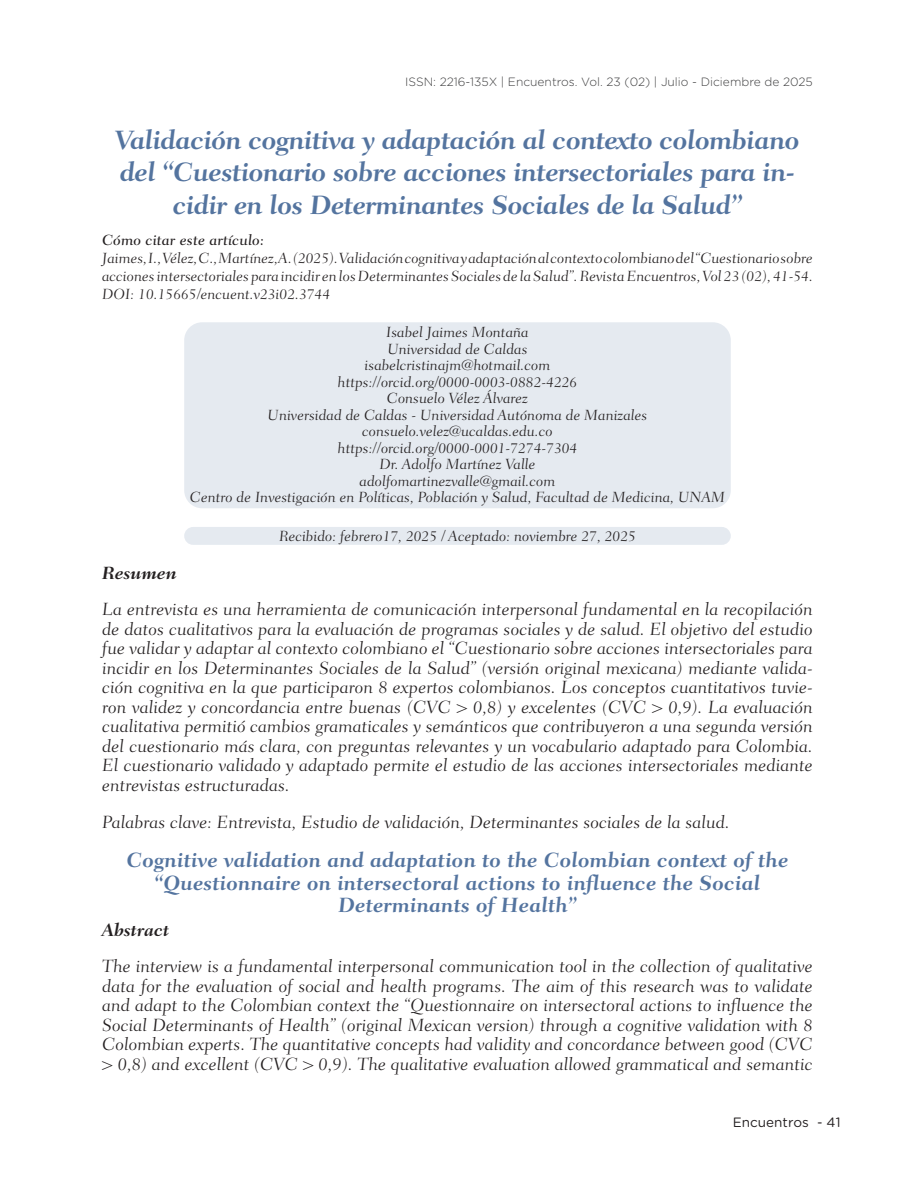
<style>
.page{position:relative;width:915px;height:1191px;background:#fff}
.page>*{position:absolute;margin:0;border:0;box-sizing:border-box;transform-origin:0 0}
.Título_1{font:700 27px/32.4px "Fairfield LT Std Caption";letter-spacing:-.025em;color:#54749f;text-align:center}
.Texto_normal{font:700 21px "Fairfield LT Std Caption";color:#54749f}
.Texto_normal-2{font:300 18px/19.5px "Fairfield LT Std Caption";color:#231f20;text-align:justify}
.Subtítulo_1{font:italic 700 18px "Fairfield LT Std";color:#231f20}
.Autores{font:300 15px "Fairfield LT Std Caption";color:#231f20}
.Cómo_citar{font:300 15px/18px "Fairfield LT Std Caption";color:#231f20}
.Cómo_citar-2{font:15px "Fairfield LT Std Caption Med";color:#231f20}
.t1{font:13.5px "Gotham Rounded";color:#231f20}
.Marcador_derecho{font:300 12px "Gotham Rounded";color:#3e3e3f}
</style>
<div class="page">
<div style="left:184px;top:527px;width:546px;height:18px;background:#e5eaf0;border-radius:9px"></div>
<div style="left:184px;top:322px;width:546px;height:186px;background:#e5eaf0;border-radius:18px"></div>
<p class="Marcador_derecho" style="left:405px;top:74px;width:409px">ISSN: 2216-135X | Encuentros. Vol. 23 (02) | Julio - Diciembre de 2025</p>
<p class="Título_1" style="left:115px;top:124px;width:685px">Validación cognitiva y adaptación al contexto colombiano del “Cuestionario sobre acciones intersectoriales para in&shy;cidir en los Determinantes Sociales de la Salud”</p>
<p class="Cómo_citar-2" style="left:102px;top:232px;width:163px">Cómo citar este artículo:</p>
<p class="Cómo_citar" style="left:102px;top:250px;width:712px">Jaimes, I., Vélez, C., Martínez, A. (2025). Validación cognitiva y adaptación al contexto colombiano del “Cuestionario sobre acciones intersectoriales para incidir en los Determinantes Sociales de la Salud”. Revista Encuentros, Vol 23 (02), 41-54.</p>
<p class="Cómo_citar" style="left:102px;top:286px;width:229px">DOI: 10.15665/encuent.v23i02.3744</p>
<p class="Autores" style="left:386px;top:324px;width:144px">Isabel Jaimes Montaña</p>
<p class="Autores" style="left:387px;top:340px;width:141px">Universidad de Caldas</p>
<p class="Autores" style="left:364px;top:357px;width:187px">isabelcristinajm@hotmail.com</p>
<p class="Autores" style="left:337px;top:373px;width:241px">https://orcid.org/0000-0003-0882-4226</p>
<p class="Autores" style="left:387px;top:390px;width:143px">Consuelo Vélez Álvarez</p>
<p class="Autores" style="left:267px;top:406px;width:381px">Universidad de Caldas - Universidad Autónoma de Manizales</p>
<p class="Autores" style="left:362px;top:423px;width:192px">consuelo.velez@ucaldas.edu.co</p>
<p class="Autores" style="left:337px;top:439px;width:241px">https://orcid.org/0000-0001-7274-7304</p>
<p class="Autores" style="left:379px;top:456px;width:157px">Dr. Adolfo Martínez Valle</p>
<p class="Autores" style="left:359px;top:472px;width:197px">adolfomartinezvalle@gmail.com</p>
<p class="Autores" style="left:190px;top:489px;width:536px">Centro de Investigación en Políticas, Población y Salud, Facultad de Medicina, UNAM</p>
<p class="Autores" style="left:279px;top:528px;width:358px">Recibido: febrero17, 2025 / Aceptado: noviembre 27, 2025</p>
<p class="Subtítulo_1" style="left:102px;top:562px;width:76px">Resumen</p>
<p class="Texto_normal-2" style="left:102px;top:600px;width:712px">La entrevista es una herramienta de comunicación interpersonal fundamental en la recopilación de datos cualitativos para la evaluación de programas sociales y de salud. El objetivo del estudio fue validar y adaptar al contexto colombiano el “Cuestionario sobre acciones intersectoriales para incidir en los Determinantes Sociales de la Salud” (versión original mexicana) mediante valida&shy;ción cognitiva en la que participaron 8 expertos colombianos. Los conceptos cuantitativos tuvie&shy;ron validez y concordancia entre buenas (CVC &gt; 0,8) y excelentes (CVC &gt; 0,9). La evaluación cualitativa permitió cambios gramaticales y semánticos que contribuyeron a una segunda versión del cuestionario más clara, con preguntas relevantes y un vocabulario adaptado para Colombia.<br>El cuestionario validado y adaptado permite el estudio de las acciones intersectoriales mediante entrevistas estructuradas.</p>
<p class="Texto_normal-2" style="left:102px;top:812px;width:629px">Palabras clave: Entrevista, Estudio de validación, Determinantes sociales de la salud.</p>
<p class="Texto_normal" style="left:126px;top:848px;width:663px">Cognitive validation and adaptation to the Colombian context of the</p>
<p class="Texto_normal" style="left:154px;top:870px;width:607px">“Questionnaire on intersectoral actions to influence the Social</p>
<p class="Texto_normal" style="left:338px;top:893px;width:240px">Determinants of Health”</p>
<p class="Subtítulo_1" style="left:102px;top:918px;width:68px">Abstract</p>
<p class="Texto_normal-2" style="left:102px;top:957px;width:712px">The interview is a fundamental interpersonal communication tool in the collection of qualitative data for the evaluation of social and health programs. The aim of this research was to validate and adapt to the Colombian context the “Questionnaire on intersectoral actions to influence the Social Determinants of Health” (original Mexican version) through a cognitive validation with 8<br>Colombian experts. The quantitative concepts had validity and concordance between good (CVC &gt; 0,8) and excellent (CVC &gt; 0,9). The qualitative evaluation allowed grammatical and semantic</p>
<p class="t1" style="left:732px;top:1113px;width:109px">Encuentros - 41</p>
</div>
